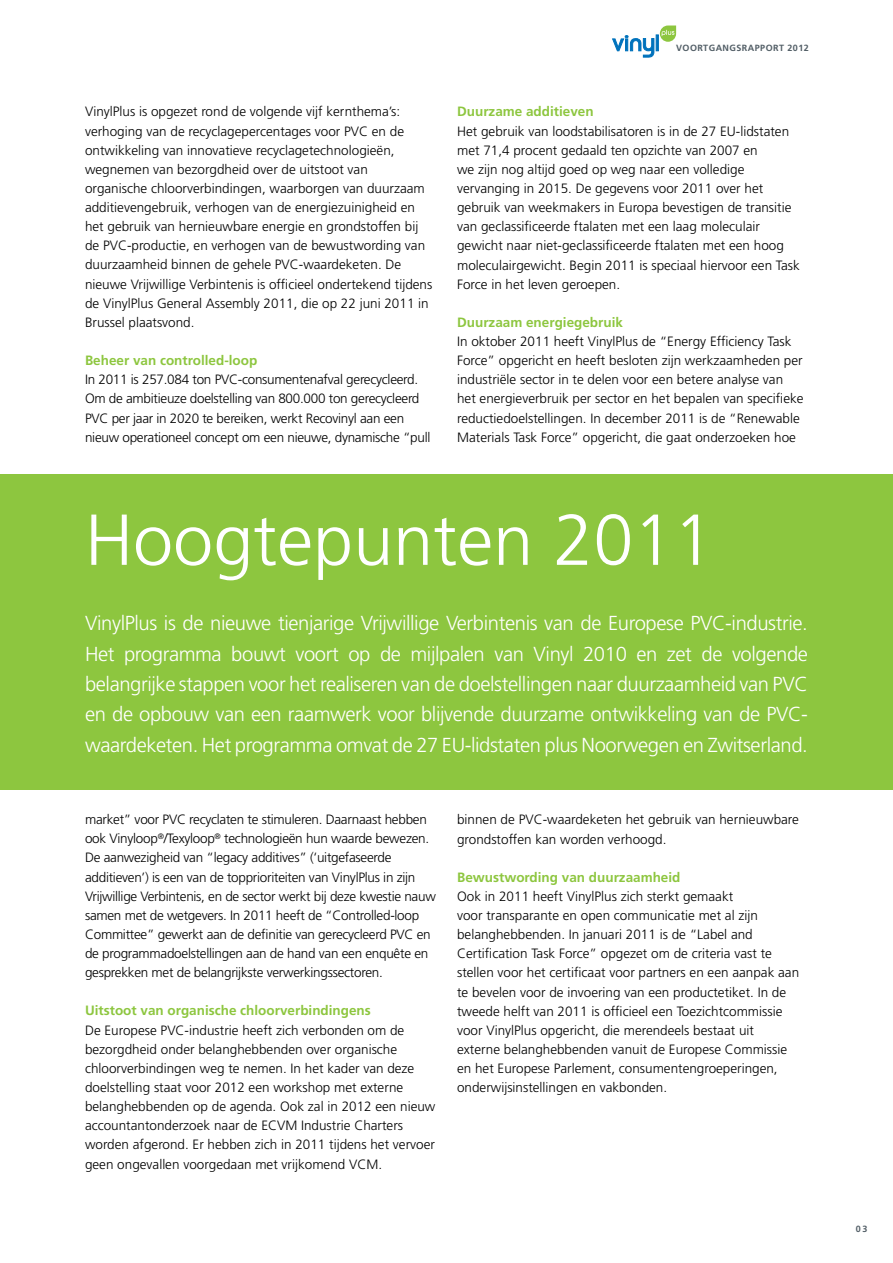
<style>
.page{position:relative;width:893px;height:1263px;background:#fff}
.page>*{position:absolute;margin:0;border:0;box-sizing:border-box;transform-origin:0 0}
.t1{font:300 72px "Frutiger LT Std";color:#fff}
.t2{font:300 20.25px/30.3px "Frutiger LT Std";letter-spacing:-.02em;color:#fff;text-align:justify}
.t3{font:300 13.5px/19.2px "Frutiger LT Std";color:#000}
.t4{font:300 13.5px/19px "Frutiger LT Std";letter-spacing:-.02em;color:#000}
.t5{font:700 13.5px "Frutiger LT Std";color:#8dc63f}
.t6{font:700 9px "Frutiger LT Std";letter-spacing:.05em;color:#525e66}
</style>
<div class="page">
<div style="left:0;top:474px;width:893px;height:315px;background:#8dc63f"></div>
<svg style="left:660px;top:26px;width:16px;height:16px"></svg>
<div style="left:656px;top:35px;width:3px;height:16px;background:#0072bc;border:1px solid #0072bc"></div>
<svg style="left:612px;top:35px;width:42px;height:23px"></svg>
<p class="t3" style="left:85px;top:102px;width:349px">VinylPlus is opgezet rond de volgende vijf kernthema’s: verhoging van de recyclagepercentages voor PVC en de ontwikkeling van innovatieve recyclagetechnologieën, wegnemen van bezorgdheid over de uitstoot van organische chloorverbindingen, waarborgen van duurzaam additievengebruik, verhogen van de energiezuinigheid en het gebruik van hernieuwbare energie en grondstoffen bij de PVC-productie, en verhogen van de bewustwording van duurzaamheid binnen de gehele PVC-waardeketen. De nieuwe Vrijwillige Verbintenis is officieel ondertekend tijdens de VinylPlus General Assembly 2011, die op 22 juni 2011 in Brussel plaatsvond.</p>
<p class="t5" style="left:85px;top:352px;width:174px">Beheer van controlled-loop</p>
<p class="t4" style="left:85px;top:370px;width:347px">In 2011 is 257.084 ton PVC-consumentenafval gerecycleerd.<br>Om de ambitieuze doelstelling van 800.000 ton gerecycleerd PVC per jaar in 2020 te bereiken, werkt Recovinyl aan een nieuw operationeel concept om een nieuwe, dynamische “pull</p>
<p class="t6" style="left:676px;top:43px;width:134px">VOORTGANGSRAPPORT 2012</p>
<p class="t5" style="left:457px;top:104px;width:138px">Duurzame additieven</p>
<p class="t3" style="left:457px;top:122px;width:344px">Het gebruik van loodstabilisatoren is in de 27 EU-lidstaten met 71,4 procent gedaald ten opzichte van 2007 en<br>we zijn nog altijd goed op weg naar een volledige vervanging in 2015. De gegevens voor 2011 over het gebruik van weekmakers in Europa bevestigen de transitie van geclassificeerde ftalaten met een laag moleculair gewicht naar niet-geclassificeerde ftalaten met een hoog moleculairgewicht. Begin 2011 is speciaal hiervoor een Task Force in het leven geroepen.</p>
<p class="t5" style="left:457px;top:314px;width:167px">Duurzaam energiegebruik</p>
<p class="t3" style="left:457px;top:332px;width:348px">In oktober 2011 heeft VinylPlus de “Energy Efficiency Task Force” opgericht en heeft besloten zijn werkzaamheden per industriële sector in te delen voor een betere analyse van het energieverbruik per sector en het bepalen van specifieke reductiedoelstellingen. In december 2011 is de “Renewable Materials Task Force” opgericht, die gaat onderzoeken hoe</p>
<h1 class="t1" style="left:85px;top:499px;width:630px">Hoogtepunten 2011</h1>
<p class="t2" style="left:85px;top:608px;width:724px">VinylPlus is de nieuwe tienjarige Vrijwillige Verbintenis van de Europese PVC-industrie.<br>Het programma bouwt voort op de mijlpalen van Vinyl 2010 en zet de volgende belangrijke stappen voor het realiseren van de doelstellingen naar duurzaamheid van PVC en de opbouw van een raamwerk voor blijvende duurzame ontwikkeling van de PVC&shy;waardeketen. Het programma omvat de 27 EU-lidstaten plus Noorwegen en Zwitserland.</p>
<p class="t4" style="left:85px;top:810px;width:352px">market” voor PVC recyclaten te stimuleren. Daarnaast hebben ook Vinyloop<sup>®</sup>/Texyloop<sup>®</sup> technologieën hun waarde bewezen.<br>De aanwezigheid van “legacy additives” (‘uitgefaseerde additieven’) is een van de topprioriteiten van VinylPlus in zijn Vrijwillige Verbintenis, en de sector werkt bij deze kwestie nauw samen met de wetgevers. In 2011 heeft de “Controlled-loop Committee” gewerkt aan de definitie van gerecycleerd PVC en de programmadoelstellingen aan de hand van een enquête en gesprekken met de belangrijkste verwerkingssectoren.</p>
<p class="t5" style="left:85px;top:1003px;width:287px">Uitstoot van organische chloorverbindingens</p>
<p class="t3" style="left:85px;top:1020px;width:352px">De Europese PVC-industrie heeft zich verbonden om de bezorgdheid onder belanghebbenden over organische chloorverbindingen weg te nemen. In het kader van deze doelstelling staat voor 2012 een workshop met externe belanghebbenden op de agenda. Ook zal in 2012 een nieuw accountantonderzoek naar de ECVM Industrie Charters worden afgerond. Er hebben zich in 2011 tijdens het vervoer geen ongevallen voorgedaan met vrijkomend VCM.</p>
<p class="t3" style="left:457px;top:810px;width:343px">binnen de PVC-waardeketen het gebruik van hernieuwbare grondstoffen kan worden verhoogd.</p>
<p class="t5" style="left:457px;top:869px;width:225px">Bewustwording van duurzaamheid</p>
<p class="t3" style="left:457px;top:887px;width:344px">Ook in 2011 heeft VinylPlus zich sterkt gemaakt<br>voor transparante en open communicatie met al zijn belanghebbenden. In januari 2011 is de “Label and Certification Task Force” opgezet om de criteria vast te stellen voor het certificaat voor partners en een aanpak aan te bevelen voor de invoering van een productetiket. In de tweede helft van 2011 is officieel een Toezichtcommissie voor VinylPlus opgericht, die merendeels bestaat uit externe belanghebbenden vanuit de Europese Commissie en het Europese Parlement, consumentengroeperingen, onderwijsinstellingen en vakbonden.</p>
<p class="t6" style="left:856px;top:1223px;width:13px">03</p>
</div>
